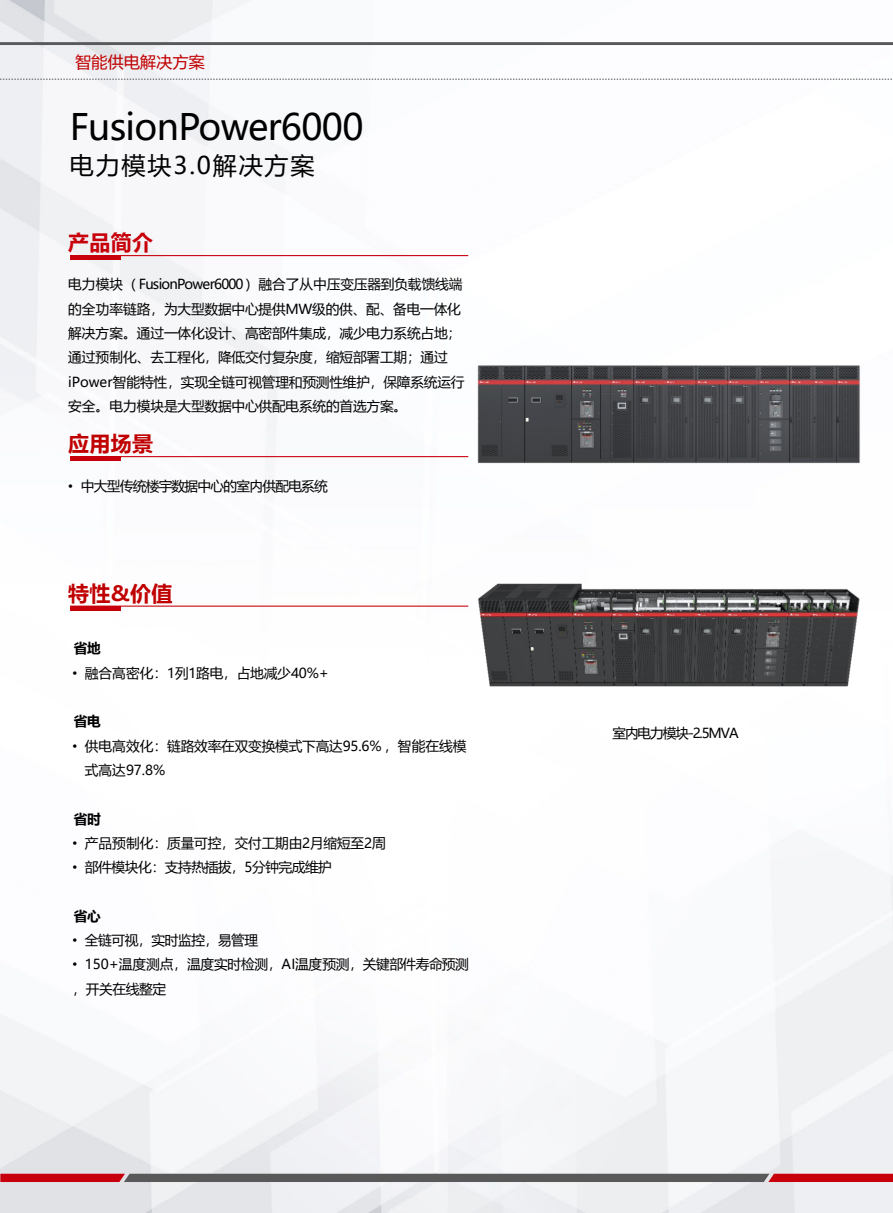
<style>
.page{position:relative;width:893px;height:1213px;background:#fff}
.page>*{position:absolute;margin:0;border:0;box-sizing:border-box;transform-origin:0 0}
.t1{font:36px "Microsoft Ya Hei";letter-spacing:-.015em;color:#000}
.t2{font:24.15px "Microsoft Ya Hei";letter-spacing:.075em;color:#000}
.t3{font:700 20.85px "Microsoft Ya Hei";letter-spacing:.015em;color:#c00000}
.t4{font:700 20.85px "Microsoft Ya Hei";color:#c7000b}
.t5{font:16.5px "FZLTHJW GB1 0";letter-spacing:-.02em;color:#c00000}
.t6{font:13.65px/24.3px "Microsoft Ya Hei";color:#000}
.t7{font:13.65px "Microsoft Ya Hei";letter-spacing:-.025em;color:#000}
.t8{font:13.65px "Microsoft Ya Hei";letter-spacing:-.055em;color:#000}
.t9{font:13.65px "Microsoft Ya Hei";letter-spacing:-.08em;color:#000}
.t10{font:700 13.65px "Microsoft Ya Hei";letter-spacing:-.025em;color:#000}
.s1{font-family:"Arial"}
</style>
<div class="page">
<img style="left:0;top:0;width:892px;height:1212px">
<hr style="left:0;top:42px;width:892px;height:3px;background:#58595b">
<svg style="left:0;top:78px;width:892px;height:2px"></svg>
<svg style="left:0;top:1173px;width:892px;height:8px;background:#825154"></svg>
<div style="left:70px;top:255px;width:51px;height:5px;background:#c7000b"></div>
<hr style="left:70px;top:255px;width:398px;height:1px;background:#c7000b">
<hr style="left:70px;top:456px;width:51px;height:4px;background:#c7000b">
<hr style="left:70px;top:456px;width:398px;height:1px;background:#c7000b">
<hr style="left:70px;top:606px;width:51px;height:4px;background:#c7000b">
<hr style="left:70px;top:605px;width:398px;height:1px;background:#c7000b">
<img style="left:474px;top:361px;width:387px;height:105px">
<img style="left:467px;top:581px;width:402px;height:108px">
<p class="t5" style="left:75px;top:53px;width:131px">智能供电解决方案</p>
<p class="t1" style="left:70px;top:103px;width:295px">FusionPower6000</p>
<p class="t2" style="left:70px;top:149px;width:246px">电力模块3.0解决方案</p>
<p class="t4" style="left:68px;top:228px;width:86px">产品简介</p>
<p class="t6" style="left:68px;top:272px;width:397px">电力模块（ FusionPower6000 ）融合了从中压变压器到负载馈线端的全功率链路，为大型数据中心提供MW级的供、配、备电一体化解决方案。通过一体化设计、高密部件集成，减少电力系统占地；通过预制化、去工程化，降低交付复杂度，缩短部署工期；通过iPower智能特性，实现全链可视管理和预测性维护，保障系统运行安全。电力模块是大型数据中心供配电系统的首选方案。</p>
<p class="t3" style="left:68px;top:429px;width:86px">应用场景</p>
<p class="t8" style="left:68px;top:476px;width:261px"><span class="s1">•</span> 中大型传统楼宇数据中心的室内供配电系统</p>
<p class="t3" style="left:68px;top:579px;width:106px">特性&amp;价值</p>
<p class="t10" style="left:74px;top:639px;width:29px">省地</p>
<p class="t6" style="left:72px;top:660px;width:258px"><span class="s1">•</span> 融合高密化：1列1路电，占地减少40%+</p>
<p class="t10" style="left:74px;top:711px;width:29px">省电</p>
<p class="t6" style="left:85px;top:733px;width:383px;text-indent:-13px"><span class="s1">•</span> 供电高效化：链路效率在双变换模式下高达95.6% ，智能在线模式高达97.8%</p>
<p class="t10" style="left:74px;top:808px;width:29px">省时</p>
<p class="t6" style="left:72px;top:830px;width:315px"><span class="s1">•</span> 产品预制化：质量可控，交付工期由2月缩短至2周</p>
<p class="t7" style="left:72px;top:857px;width:261px"><span class="s1">•</span> 部件模块化：支持热插拔，5分钟完成维护</p>
<p class="t10" style="left:74px;top:906px;width:29px">省心</p>
<p class="t7" style="left:72px;top:930px;width:187px"><span class="s1">•</span> 全链可视，实时监控，易管理</p>
<p class="t7" style="left:72px;top:955px;width:398px"><span class="s1">•</span> 150+温度测点，温度实时检测，AI温度预测，关键部件寿命预测</p>
<p class="t7" style="left:72px;top:979px;width:95px">，开关在线整定</p>
<p class="t9" style="left:612px;top:723px;width:128px">室内电力模块-2.5MVA</p>
</div>
